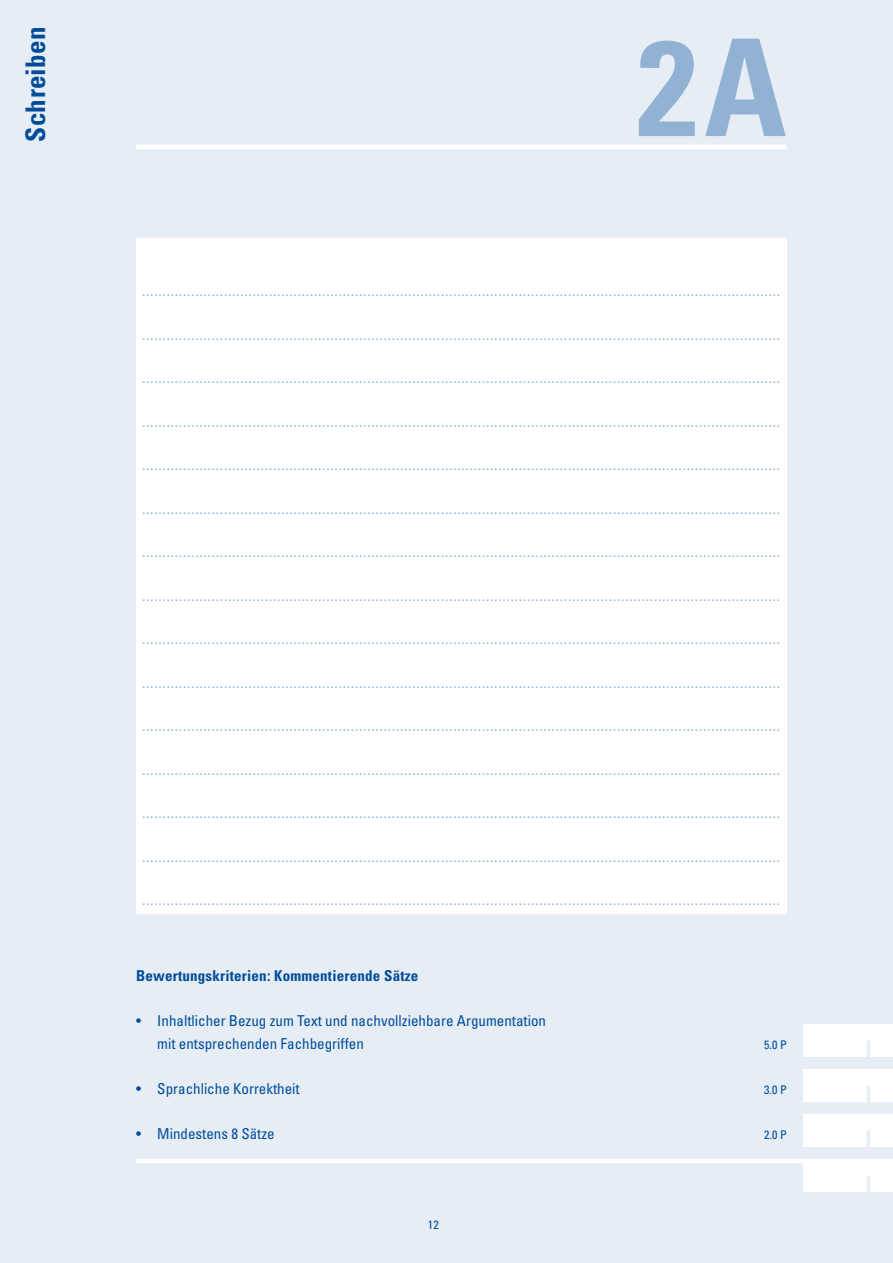
<style>
.page{position:relative;width:893px;height:1263px;background:#e6edf5}
.page>*{position:absolute;margin:0;border:0;box-sizing:border-box;transform-origin:0 0}
.t1{font:700 condensed 135px "Univers LT Std";color:#91b2d3}
.t2{font:700 condensed 27px "Univers LT Std";letter-spacing:.01em;color:#004c99}
.t3{font:700 condensed 22.5px/45px "Univers LT Std";color:#e6edf5;text-align:justify}
.t4{font:condensed 15px "Univers LT Std";color:#91b2d3}
.t5{font:condensed 15px/22.5px "Univers LT Std";color:#004c99}
.t6{font:700 condensed 15px "Univers LT Std";letter-spacing:.015em;color:#004c99}
.t7{font:condensed 12px "Univers LT Std";color:#004c99}
</style>
<div class="page">
<hr style="left:136px;top:145px;width:651px;height:4px;background:#fff">
<div style="left:136px;top:238px;width:651px;height:675px;background:#fff"></div>
<hr style="left:136px;top:1159px;width:757px;height:4px;background:#fff">
<div style="left:804px;top:1159px;width:89px;height:33px;background:#fff"></div>
<div style="left:804px;top:1024px;width:89px;height:33px;background:#fff"></div>
<div style="left:804px;top:1069px;width:89px;height:33px;background:#fff"></div>
<div style="left:804px;top:1114px;width:89px;height:33px;background:#fff"></div>
<h2 class="t2" style="left:19px;top:142px;width:117px;rotate:-90deg">Schreiben</h2>
<h1 class="t1" style="left:637px;top:5px;width:151px">2A</h1>
<p class="t4" style="left:142px;top:281px;width:640px">............................................................................................................................................................</p>
<p class="t4" style="left:142px;top:325px;width:640px">............................................................................................................................................................</p>
<p class="t4" style="left:142px;top:368px;width:640px">............................................................................................................................................................</p>
<p class="t4" style="left:142px;top:412px;width:640px">............................................................................................................................................................</p>
<p class="t4" style="left:142px;top:455px;width:640px">............................................................................................................................................................</p>
<p class="t4" style="left:142px;top:499px;width:640px">............................................................................................................................................................</p>
<p class="t4" style="left:142px;top:542px;width:640px">............................................................................................................................................................</p>
<p class="t4" style="left:142px;top:586px;width:640px">............................................................................................................................................................</p>
<p class="t4" style="left:142px;top:629px;width:640px">............................................................................................................................................................</p>
<p class="t4" style="left:142px;top:673px;width:640px">............................................................................................................................................................</p>
<p class="t4" style="left:142px;top:716px;width:640px">............................................................................................................................................................</p>
<p class="t4" style="left:142px;top:760px;width:640px">............................................................................................................................................................</p>
<p class="t4" style="left:142px;top:803px;width:640px">............................................................................................................................................................</p>
<p class="t4" style="left:142px;top:847px;width:640px">............................................................................................................................................................</p>
<p class="t4" style="left:142px;top:890px;width:640px">............................................................................................................................................................</p>
<p class="t6" style="left:136px;top:966px;width:284px">Bewertungskriterien: Kommentierende Sätze</p>
<p class="t5" style="left:157px;top:1009px;width:390px;text-indent:-21px">• Inhaltlicher Bezug zum Text und nachvollziehbare Argumentation mit entsprechenden Fachbegriffen</p>
<p class="t5" style="left:136px;top:1077px;width:165px">• Sprachliche Korrektheit</p>
<p class="t5" style="left:136px;top:1122px;width:140px">• Mindestens 8 Sätze</p>
<p class="t7" style="left:428px;top:1217px;width:12px">12</p>
<p class="t7" style="left:764px;top:1037px;width:24px">5.0 P</p>
<p class="t7" style="left:764px;top:1082px;width:24px">3.0 P</p>
<p class="t7" style="left:764px;top:1127px;width:24px">2.0 P</p>
<h3 class="t3" style="left:865px;top:1026px;width:8px">l l l</h3>
<h3 class="t3" style="left:865px;top:1161px;width:8px">l</h3>
</div>
